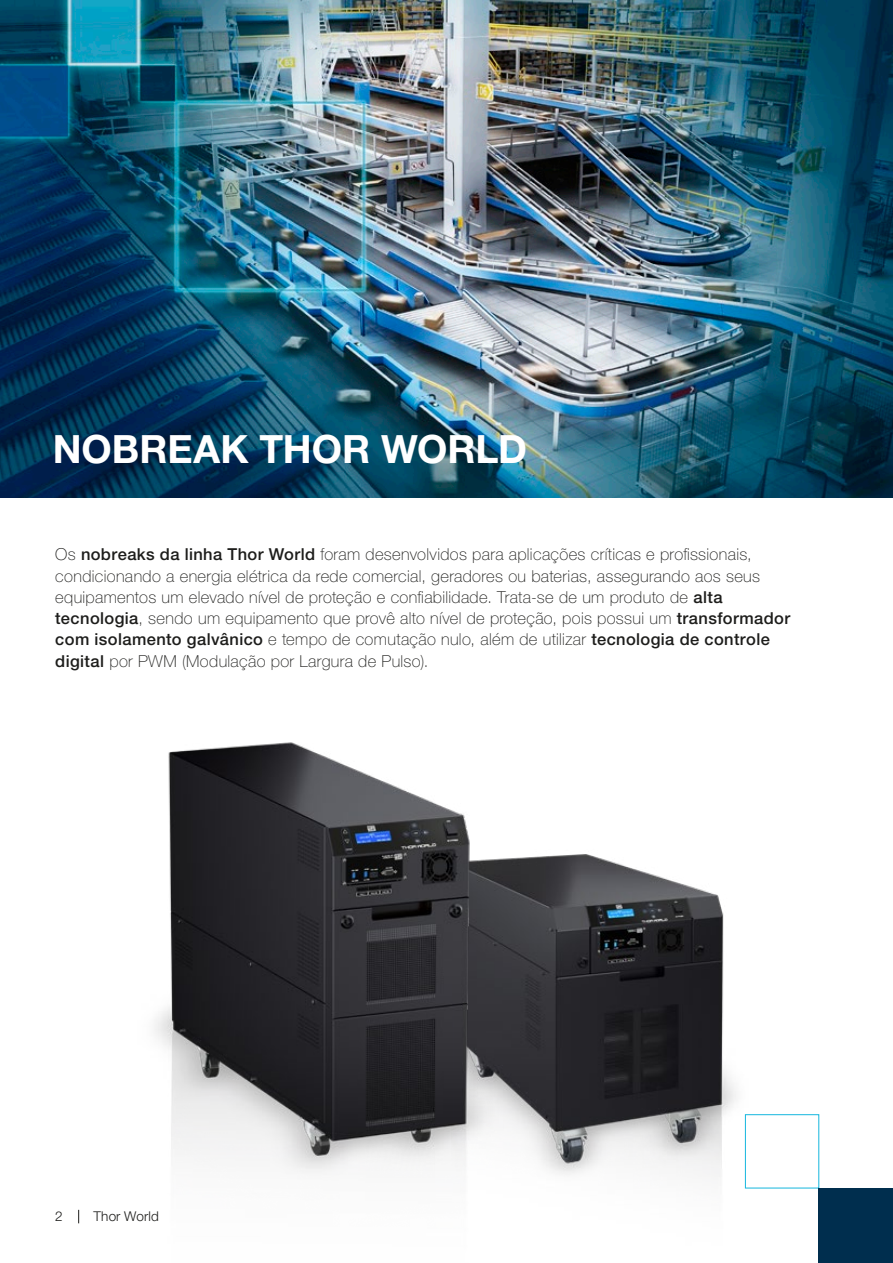
<style>
.page{position:relative;width:893px;height:1263px;background:#fff}
.page>*{position:absolute;margin:0;border:0;box-sizing:border-box;transform-origin:0 0}
.t1{font:700 39px "Helvetica Neue LT Pro";color:#fff}
.t2{font:100 16.5px/21.3px "Helvetica Neue LT Pro";letter-spacing:.02em;color:#1d1d1b}
.t3{font:300 13.5px "Helvetica Neue LT Pro";letter-spacing:.01em;color:#1d1d1b}
.s1{font-weight:500}
</style>
<div class="page">
<svg style="left:78px;top:1210px;width:1px;height:13px"></svg>
<img style="left:0;top:0;width:893px;height:497px">
<div style="left:745px;top:1114px;width:74px;height:74px;border:1px solid #20badf"></div>
<div style="left:819px;top:1188px;width:74px;height:75px;background:#002e4e"></div>
<img style="left:525px;top:854px;width:223px;height:335px">
<img style="left:154px;top:742px;width:371px;height:431px">
<h1 class="t1" style="left:53px;top:425px;width:476px">NOBREAK THOR WORLD</h1>
<p class="t2" style="left:55px;top:544px;width:736px">Os <span class="s1">nobreaks da linha Thor World</span> foram desenvolvidos para aplicações críticas e profissionais, condicionando a energia elétrica da rede comercial, geradores ou baterias, assegurando aos seus equipamentos um elevado nível de proteção e confiabilidade. Trata-se de um produto de <span class="s1">alta tecnologia</span>, sendo um equipamento que provê alto nível de proteção, pois possui um <span class="s1">transformador com isolamento galvânico</span> e tempo de comutação nulo, além de utilizar <span class="s1">tecnologia de controle digital</span> por PWM (Modulação por Largura de Pulso).</p>
<p class="t3" style="left:55px;top:1208px;width:9px">2</p>
<p class="t3" style="left:94px;top:1208px;width:67px">Thor World</p>
</div>
